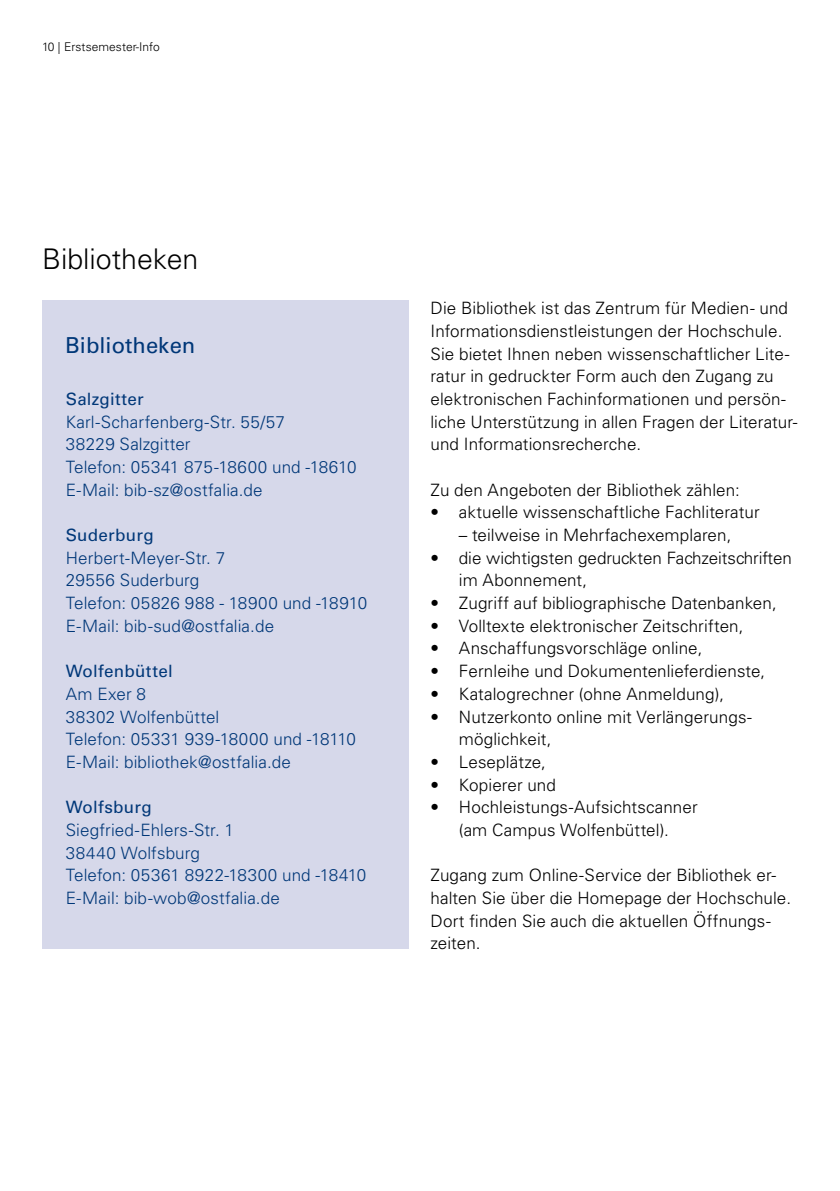
<style>
.page{position:relative;width:840px;height:1191px;background:#fff}
.page>*{position:absolute;margin:0;border:0;box-sizing:border-box;transform-origin:0 0}
.t1{font:300 28.4px "Univers LT Std";color:#000}
.t2{font:22px "Univers LT Std";color:#003778}
.t3{font:300 17px/22.6px "Univers LT Std";letter-spacing:.005em;color:#000}
.t4{font:300 17px/22.6px "Univers LT Std";letter-spacing:.005em;color:#003778}
.t5{font:17px "Univers LT Std";letter-spacing:.015em;color:#003778}
.t6{font:300 12px "Univers LT Std";letter-spacing:.005em;color:#000}
</style>
<div class="page">
<div style="left:42px;top:300px;width:366px;height:649px;background:#d6d8ea"></div>
<p class="t6" style="left:42px;top:39px;width:119px">10 | Erstsemester-Info</p>
<h1 class="t1" style="left:42px;top:242px;width:158px">Bibliotheken</h1>
<p class="t2" style="left:65px;top:332px;width:132px">Bibliotheken</p>
<p class="t5" style="left:66px;top:389px;width:80px">Salzgitter</p>
<p class="t4" style="left:66px;top:410px;width:292px">Karl-Scharfenberg-Str. 55/57<br>38229 Salzgitter<br>Telefon: 05341 875-18600 und -18610<br>E-Mail: bib-sz@ostfalia.de</p>
<p class="t5" style="left:66px;top:525px;width:89px">Suderburg</p>
<p class="t4" style="left:66px;top:546px;width:303px">Herbert-Meyer-Str. 7<br>29556 Suderburg<br>Telefon: 05826 988 - 18900 und -18910<br>E-Mail: bib-sud@ostfalia.de</p>
<p class="t5" style="left:66px;top:661px;width:108px">Wolfenbüttel</p>
<p class="t4" style="left:66px;top:682px;width:292px">Am Exer 8<br>38302 Wolfenbüttel<br>Telefon: 05331 939-18000 und -18110<br>E-Mail: bibliothek@ostfalia.de</p>
<p class="t5" style="left:66px;top:797px;width:87px">Wolfsburg</p>
<p class="t4" style="left:66px;top:818px;width:302px">Siegfried-Ehlers-Str. 1<br>38440 Wolfsburg<br>Telefon: 05361 8922-18300 und -18410<br>E-Mail: bib-wob@ostfalia.de</p>
<p class="t3" style="left:430px;top:297px;width:368px">Die Bibliothek ist das Zentrum für Medien- und Informationsdienstleistungen der Hochschule.<br>Sie bietet Ihnen neben wissenschaftlicher Lite&shy;ratur in gedruckter Form auch den Zugang zu elektronischen Fachinformationen und persön&shy;liche Unterstützung in allen Fragen der Literatur&shy;und Informationsrecherche.</p>
<p class="t3" style="left:430px;top:478px;width:310px">Zu den Angeboten der Bibliothek zählen:</p>
<p class="t3" style="left:430px;top:501px;width:330px">• aktuelle wissenschaftliche Fachliteratur</p>
<p class="t3" style="left:458px;top:524px;width:274px">– teilweise in Mehrfachexemplaren,</p>
<p class="t3" style="left:458px;top:546px;width:334px;text-indent:-28px">• die wichtigsten gedruckten Fachzeitschriften im Abonnement,</p>
<p class="t3" style="left:430px;top:592px;width:347px">• Zugriff auf bibliographische Datenbanken,</p>
<p class="t3" style="left:430px;top:614px;width:314px">• Volltexte elektronischer Zeitschriften,</p>
<p class="t3" style="left:430px;top:637px;width:273px">• Anschaffungsvorschläge online,</p>
<p class="t3" style="left:430px;top:660px;width:336px">• Fernleihe und Dokumentenlieferdienste,</p>
<p class="t3" style="left:430px;top:682px;width:295px">• Katalogrechner (ohne Anmeldung),</p>
<p class="t3" style="left:458px;top:705px;width:294px;text-indent:-28px">• Nutzerkonto online mit Verlängerungs&shy;möglichkeit,</p>
<p class="t3" style="left:430px;top:750px;width:117px">• Leseplätze,</p>
<p class="t3" style="left:430px;top:773px;width:127px">• Kopierer und</p>
<p class="t3" style="left:430px;top:796px;width:268px;text-align:center">• Hochleistungs-Aufsichtscanner (am Campus Wolfenbüttel).</p>
<p class="t3" style="left:430px;top:864px;width:362px">Zugang zum Online-Service der Bibliothek er&shy;halten Sie über die Homepage der Hochschule.<br>Dort finden Sie auch die aktuellen Öffnungs&shy;zeiten.</p>
</div>
